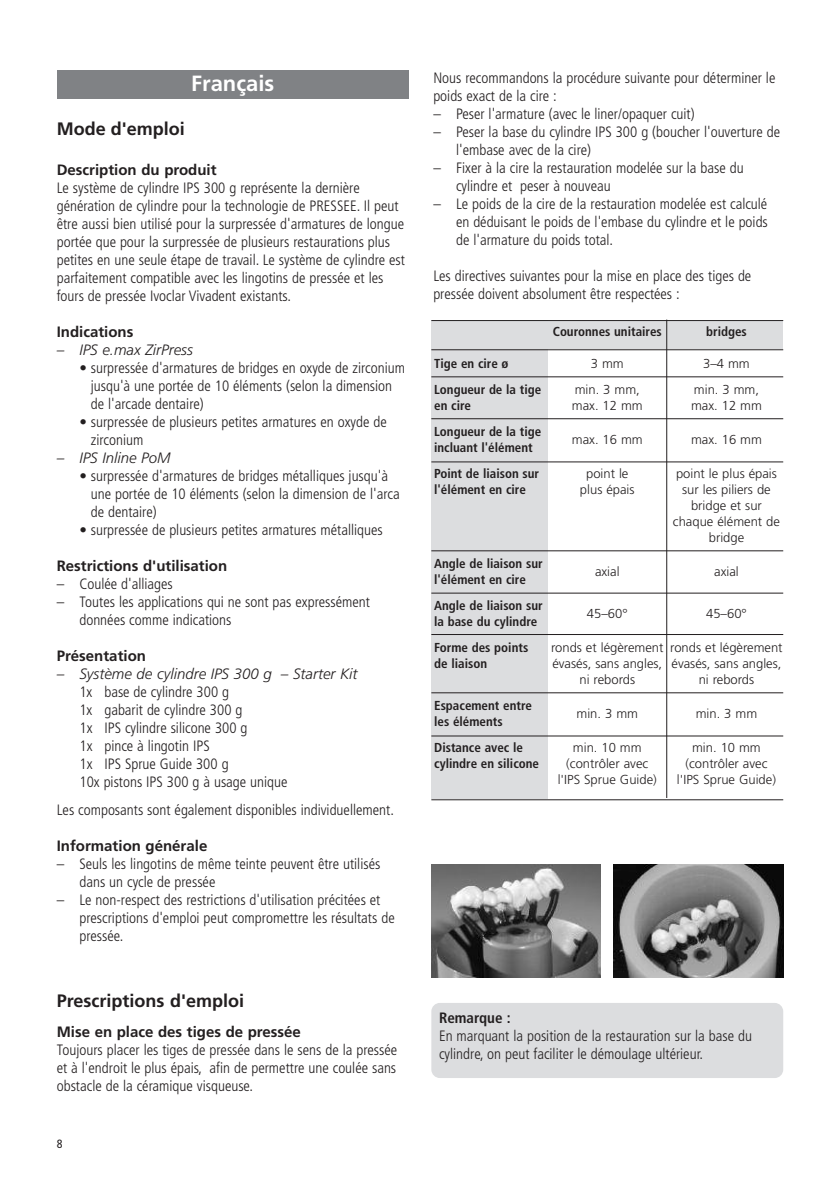
<style>
.page{position:relative;width:840px;height:1191px;background:#fff}
.page>*{position:absolute;margin:0;border:0;box-sizing:border-box;transform-origin:0 0}
.t1{font:700 22px "Frutiger";color:#fff}
.t2{font:700 18px "Frutiger";color:#231f20}
.t3{font:300 condensed 15px/18px "Frutiger";color:#231f20}
.t4{font:700 15px "Frutiger";color:#231f20}
.t5{font:italic 300 15px "Frutiger";color:#231f20}
.t6{font:700 condensed 15px "Frutiger";color:#231f20}
.t7{font:300 13px/16px "Frutiger";color:#231f20;text-align:center}
.t8{font:700 condensed 13px/16px "Frutiger";color:#231f20}
.t9{font:condensed 12px "Frutiger";color:#231f20}
</style>
<div class="page">
<div style="left:431px;top:1003px;width:351px;height:75px;background:#dcdddf;border-radius:9px"></div>
<div style="left:431px;top:320px;width:116px;height:479px;background:#dcdddf"></div>
<div style="left:543px;top:320px;width:239px;height:28px;background:#dcdddf"></div>
<div style="left:57px;top:70px;width:351px;height:28px;background:#808285"></div>
<hr style="left:431px;top:376px;width:351px;height:1px;background:#231f20">
<hr style="left:431px;top:349px;width:351px;height:1px;background:#231f20">
<hr style="left:431px;top:418px;width:351px;height:1px;background:#231f20">
<hr style="left:431px;top:461px;width:351px;height:1px;background:#231f20">
<hr style="left:431px;top:550px;width:351px;height:1px;background:#231f20">
<hr style="left:431px;top:592px;width:351px;height:1px;background:#231f20">
<hr style="left:431px;top:634px;width:351px;height:1px;background:#231f20">
<hr style="left:431px;top:692px;width:351px;height:1px;background:#231f20">
<hr style="left:431px;top:735px;width:351px;height:1px;background:#231f20">
<hr style="left:431px;top:799px;width:351px;height:1px;background:#231f20">
<hr style="left:431px;top:320px;width:351px;height:1px;background:#231f20">
<hr style="left:665px;top:319px;width:1px;height:479px;background:#231f20">
<img style="left:431px;top:864px;width:169px;height:113px">
<img style="left:613px;top:864px;width:169px;height:113px">
<h1 class="t1" style="left:191px;top:74px;width:85px">Français</h1>
<p class="t2" style="left:57px;top:121px;width:129px">Mode d'emploi</p>
<p class="t4" style="left:57px;top:163px;width:161px">Description du produit</p>
<p class="t3" style="left:57px;top:180px;width:349px">Le système de cylindre IPS 300 g représente la dernière génération de cylindre pour la technologie de PRESSEE. Il peut être aussi bien utilisé pour la surpressée d'armatures de longue portée que pour la surpressée de plusieurs restaurations plus petites en une seule étape de travail. Le système de cylindre est parfaitement compatible avec les lingotins de pressée et les fours de pressée Ivoclar Vivadent existants.</p>
<p class="t4" style="left:57px;top:325px;width:78px">Indications</p>
<p class="t5" style="left:57px;top:343px;width:137px">– IPS e.max ZirPress</p>
<p class="t3" style="left:91px;top:360px;width:315px;text-indent:-11px">• surpressée d'armatures de bridges en oxyde de zirconium jusqu'à une portée de 10 éléments (selon la dimension de l'arcade dentaire)</p>
<p class="t3" style="left:91px;top:414px;width:297px;text-indent:-11px">• surpressée de plusieurs petites armatures en oxyde de zirconium</p>
<p class="t5" style="left:57px;top:451px;width:115px">– IPS Inline PoM</p>
<p class="t3" style="left:91px;top:468px;width:310px;text-indent:-11px">• surpressée d'armatures de bridges métalliques jusqu'à une portée de 10 éléments (selon la dimension de l'arca de dentaire)</p>
<p class="t3" style="left:79px;top:522px;width:305px">• surpressée de plusieurs petites armatures métalliques</p>
<p class="t4" style="left:57px;top:559px;width:172px">Restrictions d'utilisation</p>
<p class="t3" style="left:57px;top:576px;width:118px">– Coulée d'alliages</p>
<p class="t3" style="left:79px;top:594px;width:292px;text-indent:-23px">– Toutes les applications qui ne sont pas expressément données comme indications</p>
<p class="t4" style="left:57px;top:649px;width:91px">Présentation</p>
<p class="t5" style="left:57px;top:667px;width:302px">– Système de cylindre IPS 300 g – Starter Kit</p>
<p class="t3" style="left:79px;top:684px;width:209px">1x base de cylindre 300 g<br>1x gabarit de cylindre 300 g<br>1x IPS cylindre silicone 300 g<br>1x pince à lingotin IPS<br>1x IPS Sprue Guide 300 g<br>10x pistons IPS 300 g à usage unique</p>
<p class="t3" style="left:57px;top:802px;width:338px">Les composants sont également disponibles individuellement.</p>
<p class="t4" style="left:57px;top:839px;width:152px">Information générale</p>
<p class="t3" style="left:79px;top:856px;width:302px;text-indent:-23px">– Seuls les lingotins de même teinte peuvent être utilisés dans un cycle de pressée</p>
<p class="t3" style="left:79px;top:892px;width:316px;text-indent:-23px">– Le non-respect des restrictions d'utilisation précitées et prescriptions d'emploi peut compromettre les résultats de pressée.</p>
<p class="t2" style="left:57px;top:993px;width:189px">Prescriptions d'emploi</p>
<p class="t4" style="left:57px;top:1025px;width:245px">Mise en place des tiges de pressée</p>
<p class="t3" style="left:57px;top:1042px;width:342px;text-align:justify">Toujours placer les tiges de pressée dans le sens de la pressée et à l'endroit le plus épais, afin de permettre une coulée sans obstacle de la céramique visqueuse.</p>
<p class="t9" style="left:57px;top:1138px;width:7px">8</p>
<p class="t3" style="left:433px;top:70px;width:343px">Nous recommandons la procédure suivante pour déterminer le poids exact de la cire :</p>
<p class="t3" style="left:433px;top:106px;width:263px">– Peser l'armature (avec le liner/opaquer cuit)</p>
<p class="t3" style="left:456px;top:124px;width:325px;text-indent:-23px">– Peser la base du cylindre IPS 300 g (boucher l'ouverture de l'embase avec de la cire)</p>
<p class="t3" style="left:456px;top:160px;width:289px;text-indent:-23px">– Fixer à la cire la restauration modelée sur la base du cylindre et peser à nouveau</p>
<p class="t3" style="left:456px;top:196px;width:313px;text-align:justify;text-indent:-23px">– Le poids de la cire de la restauration modelée est calculé en déduisant le poids de l'embase du cylindre et le poids de l'armature du poids total.</p>
<p class="t3" style="left:433px;top:268px;width:319px">Les directives suivantes pour la mise en place des tiges de pressée doivent absolument être respectées :</p>
<p class="t8" style="left:434px;top:351px;width:108px;line-height:26px">Tige en cire ø<br>Longueur de la tige</p>
<p class="t8" style="left:434px;top:393px;width:108px;line-height:26px">en cire<br>Longueur de la tige</p>
<p class="t8" style="left:434px;top:435px;width:106px;line-height:26px">incluant l'élément<br>Point de liaison sur</p>
<p class="t8" style="left:434px;top:482px;width:93px">l'élément en cire</p>
<p class="t8" style="left:434px;top:556px;width:110px">Angle de liaison sur l'élément en cire</p>
<p class="t8" style="left:434px;top:598px;width:110px">Angle de liaison sur la base du cylindre</p>
<p class="t8" style="left:434px;top:640px;width:96px">Forme des points de liaison</p>
<p class="t8" style="left:434px;top:698px;width:99px">Espacement entre les éléments</p>
<p class="t8" style="left:434px;top:740px;width:106px">Distance avec le cylindre en silicone</p>
<p class="t8" style="left:552px;top:324px;width:110px">Couronnes unitaires</p>
<p class="t7" style="left:574px;top:351px;width:66px;line-height:26px">3 mm<br>min. 3 mm,</p>
<p class="t7" style="left:571px;top:398px;width:72px">max. 12 mm</p>
<p class="t7" style="left:571px;top:432px;width:72px">max. 16 mm</p>
<p class="t7" style="left:579px;top:466px;width:56px">point le plus épais</p>
<p class="t7" style="left:594px;top:564px;width:26px">axial</p>
<p class="t7" style="left:586px;top:606px;width:42px">45–60°</p>
<p class="t7" style="left:551px;top:640px;width:114px">ronds et légèrement évasés, sans angles, ni rebords</p>
<p class="t7" style="left:576px;top:706px;width:63px">min. 3 mm</p>
<p class="t7" style="left:557px;top:740px;width:100px">min. 10 mm (contrôler avec l'IPS Sprue Guide)</p>
<p class="t8" style="left:705px;top:324px;width:42px">bridges</p>
<p class="t7" style="left:693px;top:351px;width:66px;line-height:26px">3–4 mm min. 3 mm,</p>
<p class="t7" style="left:690px;top:398px;width:72px">max. 12 mm</p>
<p class="t7" style="left:690px;top:432px;width:72px">max. 16 mm</p>
<p class="t7" style="left:672px;top:466px;width:108px">point le plus épais sur les piliers de bridge et sur chaque élément de bridge</p>
<p class="t7" style="left:713px;top:564px;width:26px">axial</p>
<p class="t7" style="left:705px;top:606px;width:42px">45–60°</p>
<p class="t7" style="left:670px;top:640px;width:114px">ronds et légèrement évasés, sans angles, ni rebords</p>
<p class="t7" style="left:695px;top:706px;width:63px">min. 3 mm</p>
<p class="t7" style="left:676px;top:740px;width:100px">min. 10 mm (contrôler avec l'IPS Sprue Guide)</p>
<p class="t6" style="left:439px;top:1012px;width:73px">Remarque :</p>
<p class="t3" style="left:439px;top:1028px;width:314px">En marquant la position de la restauration sur la base du cylindre, on peut faciliter le démoulage ultérieur.</p>
</div>
